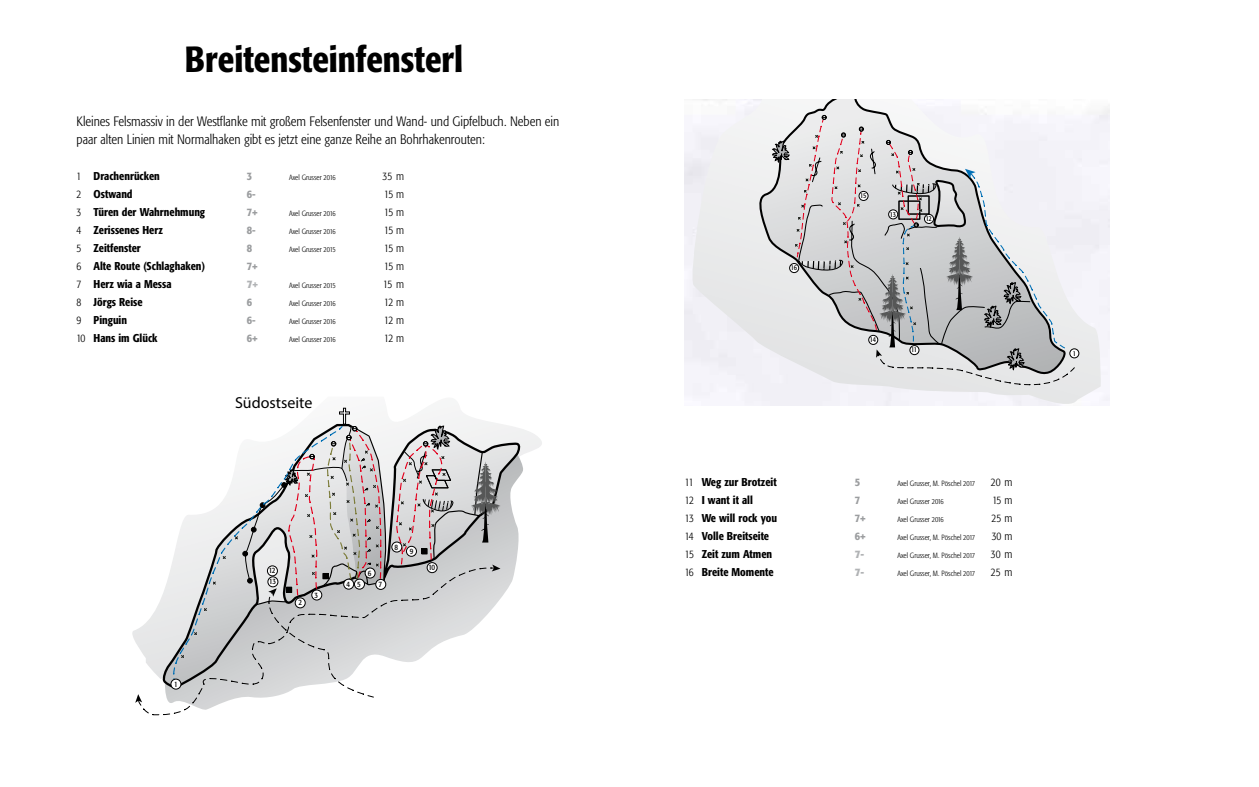
<style>
.page{position:relative;width:1259px;height:787px;background:#fff}
.page>*{position:absolute;margin:0;border:0;box-sizing:border-box;transform-origin:0 0}
.t1{font:500 36px "Formata Condensed BQ";color:#000}
.t2{font:15.9px "Myriad Pro";color:#000}
.t3{font:300 13.5px/18px "Formata Condensed BQ";color:#000}
.t4{font:500 11.25px "Formata Condensed BQ";color:#000}
.t5{font:300 11.25px "Formata Condensed BQ";letter-spacing:-.06em;color:#000}
.t6{font:500 11.25px "Formata Condensed BQ";color:#9b9d9f}
.t7{font:700 11.25px "Formata Condensed BQ";color:#b1b3b5}
.t8{font:7.95px "Forma Con BQ Reg";color:#000}
.t9{font:300 7.5px "Formata Condensed BQ";color:#000}
.t10{font:7.2px "Forma Con BQ Reg";letter-spacing:-.07em;color:#000}
.s1{font-weight:300}
</style>
<div class="page">
<svg style="left:132px;top:407px;width:410px;height:237px"></svg>
<svg style="left:162px;top:423px;width:360px;height:221px"></svg>
<svg style="left:170px;top:425px;width:65px;height:142px"></svg>
<svg style="left:137px;top:567px;width:358px;height:148px"></svg>
<svg style="left:135px;top:694px;width:7px;height:8px"></svg>
<svg style="left:396px;top:425px;width:104px;height:146px;background:#bfbcbd"></svg>
<div style="left:171px;top:679px;width:10px;height:10px;background:#fff;border-radius:50%"></div>
<div style="left:171px;top:679px;width:10px;height:10px;border:1px solid #000;border-radius:50%"></div>
<div style="left:392px;top:542px;width:10px;height:10px;background:#fff;border-radius:50%"></div>
<div style="left:392px;top:542px;width:10px;height:10px;border:1px solid #000;border-radius:50%"></div>
<div style="left:406px;top:546px;width:10px;height:10px;background:#fff;border-radius:50%"></div>
<div style="left:406px;top:546px;width:11px;height:10px;border:1px solid #000;border-radius:50%"></div>
<div style="left:427px;top:562px;width:10px;height:10px;background:#fff;border-radius:50%"></div>
<div style="left:427px;top:562px;width:10px;height:11px;border:1px solid #000;border-radius:50%"></div>
<svg style="left:688px;top:99px;width:413px;height:307px"></svg>
<svg style="left:754px;top:99px;width:316px;height:279px"></svg>
<svg style="left:772px;top:140px;width:17px;height:29px"></svg>
<svg style="left:795px;top:115px;width:280px;height:289px"></svg>
<div style="left:1069px;top:349px;width:10px;height:9px;background:#fff;border-radius:50%"></div>
<div style="left:1069px;top:349px;width:10px;height:9px;border:1px solid #000;border-radius:50%"></div>
<div style="left:924px;top:214px;width:9px;height:9px;background:#fff;border-radius:50%"></div>
<div style="left:924px;top:214px;width:9px;height:10px;border:1px solid #000;border-radius:50%"></div>
<div style="left:910px;top:345px;width:9px;height:9px;background:#fff;border-radius:50%"></div>
<div style="left:909px;top:345px;width:10px;height:10px;border:1px solid #000;border-radius:50%"></div>
<div style="left:868px;top:335px;width:10px;height:9px;background:#fff;border-radius:50%"></div>
<div style="left:868px;top:335px;width:10px;height:9px;border:1px solid #000;border-radius:50%"></div>
<div style="left:859px;top:191px;width:9px;height:9px;background:#fff;border-radius:50%"></div>
<div style="left:859px;top:191px;width:9px;height:10px;border:1px solid #000;border-radius:50%"></div>
<div style="left:789px;top:263px;width:9px;height:9px;background:#fff;border-radius:50%"></div>
<div style="left:789px;top:263px;width:10px;height:10px;border:1px solid #000;border-radius:50%"></div>
<div style="left:888px;top:210px;width:9px;height:9px;background:#fff;border-radius:50%"></div>
<div style="left:888px;top:210px;width:10px;height:9px;border:1px solid #000;border-radius:50%"></div>
<svg style="left:235px;top:408px;width:151px;height:290px"></svg>
<h1 class="t1" style="left:185px;top:37px;width:280px">Breitensteinfensterl</h1>
<h3 class="t3" style="left:77px;top:113px;width:484px">Kleines Felsmassiv in der Westflanke mit großem Felsenfenster und Wand- und Gipfelbuch. Neben ein paar alten Linien mit Normalhaken gibt es jetzt eine ganze Reihe an Bohrhakenrouten:</h3>
<h3 class="t4" style="left:77px;top:169px;width:85px"><span class="s1">1</span> Drachenrücken</h3>
<h3 class="t6" style="left:247px;top:169px;width:7px">3</h3>
<p class="t9" style="left:289px;top:173px;width:48px">Axel Grusser 2016</p>
<h3 class="t5" style="left:382px;top:170px;width:23px">35 m</h3>
<h3 class="t4" style="left:77px;top:187px;width:58px"><span class="s1">2</span> Ostwand</h3>
<h3 class="t6" style="left:247px;top:187px;width:10px">6-</h3>
<h3 class="t5" style="left:384px;top:188px;width:21px">15 m</h3>
<h3 class="t4" style="left:77px;top:205px;width:130px"><span class="s1">3</span> Türen der Wahrnehmung</h3>
<h3 class="t6" style="left:247px;top:205px;width:13px">7+</h3>
<p class="t9" style="left:289px;top:209px;width:48px">Axel Grusser 2016</p>
<h3 class="t5" style="left:384px;top:206px;width:21px">15 m</h3>
<h3 class="t4" style="left:77px;top:223px;width:88px"><span class="s1">4</span> Zerissenes Herz</h3>
<h3 class="t6" style="left:247px;top:223px;width:10px">8-</h3>
<p class="t9" style="left:289px;top:227px;width:48px">Axel Grusser 2016</p>
<h3 class="t5" style="left:384px;top:224px;width:21px">15 m</h3>
<h3 class="t4" style="left:77px;top:241px;width:66px"><span class="s1">5</span> Zeitfenster</h3>
<h3 class="t6" style="left:247px;top:241px;width:7px">8</h3>
<p class="t9" style="left:289px;top:245px;width:48px">Axel Grusser 2015</p>
<h3 class="t5" style="left:384px;top:242px;width:21px">15 m</h3>
<h3 class="t4" style="left:77px;top:259px;width:130px"><span class="s1">6</span> Alte Route (Schlaghaken)</h3>
<h3 class="t6" style="left:247px;top:259px;width:13px">7+</h3>
<h3 class="t5" style="left:384px;top:260px;width:21px">15 m</h3>
<h3 class="t4" style="left:77px;top:277px;width:96px"><span class="s1">7</span> Herz wia a Messa</h3>
<h3 class="t7" style="left:247px;top:277px;width:13px">7+</h3>
<p class="t9" style="left:289px;top:281px;width:48px">Axel Grusser 2015</p>
<h3 class="t5" style="left:383px;top:278px;width:22px">15 m</h3>
<h3 class="t4" style="left:77px;top:295px;width:68px"><span class="s1">8</span> Jörgs Reise</h3>
<h3 class="t6" style="left:247px;top:295px;width:7px">6</h3>
<p class="t9" style="left:289px;top:299px;width:48px">Axel Grusser 2016</p>
<h3 class="t5" style="left:384px;top:296px;width:21px">12 m</h3>
<h3 class="t4" style="left:77px;top:313px;width:52px"><span class="s1">9</span> Pinguin</h3>
<h3 class="t6" style="left:247px;top:313px;width:10px">6-</h3>
<p class="t9" style="left:289px;top:317px;width:48px">Axel Grusser 2016</p>
<h3 class="t5" style="left:384px;top:314px;width:21px">12 m</h3>
<h3 class="t4" style="left:77px;top:331px;width:83px"><span class="s1">10</span> Hans im Glück</h3>
<h3 class="t6" style="left:247px;top:331px;width:13px">6+</h3>
<p class="t9" style="left:289px;top:335px;width:48px">Axel Grusser 2016</p>
<h3 class="t5" style="left:384px;top:332px;width:21px">12 m</h3>
<p class="t8" style="left:174px;top:679px;width:5px">1</p>
<h2 class="t2" style="left:235px;top:393px;width:79px">Südostseite</h2>
<p class="t8" style="left:269px;top:565px;width:8px">12</p>
<p class="t8" style="left:269px;top:576px;width:8px">13</p>
<p class="t8" style="left:368px;top:568px;width:5px">6</p>
<p class="t8" style="left:346px;top:579px;width:16px">4 5</p>
<p class="t8" style="left:378px;top:579px;width:5px">7</p>
<p class="t8" style="left:394px;top:542px;width:5px">8</p>
<p class="t8" style="left:410px;top:546px;width:5px">9</p>
<p class="t8" style="left:428px;top:562px;width:8px">10</p>
<p class="t10" style="left:791px;top:263px;width:8px">16</p>
<p class="t10" style="left:860px;top:191px;width:8px">15</p>
<p class="t10" style="left:890px;top:210px;width:8px">13</p>
<p class="t10" style="left:925px;top:214px;width:8px">12</p>
<p class="t10" style="left:870px;top:335px;width:8px">14</p>
<p class="t10" style="left:911px;top:345px;width:8px">11</p>
<h3 class="t4" style="left:685px;top:475px;width:93px"><span class="s1">11</span> Weg zur Brotzeit</h3>
<h3 class="t6" style="left:855px;top:475px;width:7px">5</h3>
<p class="t9" style="left:897px;top:479px;width:79px">Axel Grusser, M. Pöschel 2017</p>
<h3 class="t5" style="left:990px;top:476px;width:23px">20 m</h3>
<h3 class="t4" style="left:685px;top:493px;width:70px"><span class="s1">12</span> I want it all</h3>
<h3 class="t6" style="left:855px;top:493px;width:7px">7</h3>
<p class="t9" style="left:897px;top:497px;width:48px">Axel Grusser 2016</p>
<h3 class="t5" style="left:992px;top:494px;width:21px">15 m</h3>
<h3 class="t4" style="left:685px;top:511px;width:94px"><span class="s1">13</span> We will rock you</h3>
<h3 class="t6" style="left:855px;top:511px;width:13px">7+</h3>
<p class="t9" style="left:897px;top:515px;width:48px">Axel Grusser 2016</p>
<h3 class="t5" style="left:991px;top:512px;width:22px">25 m</h3>
<h3 class="t4" style="left:685px;top:529px;width:86px"><span class="s1">14</span> Volle Breitseite</h3>
<h3 class="t6" style="left:855px;top:529px;width:13px">6+</h3>
<p class="t9" style="left:897px;top:533px;width:79px">Axel Grusser, M. Pöschel 2017</p>
<h3 class="t5" style="left:991px;top:530px;width:22px">30 m</h3>
<h3 class="t4" style="left:685px;top:547px;width:89px"><span class="s1">15</span> Zeit zum Atmen</h3>
<h3 class="t7" style="left:855px;top:547px;width:11px">7-</h3>
<p class="t9" style="left:897px;top:551px;width:79px">Axel Grusser, M. Pöschel 2017</p>
<h3 class="t5" style="left:990px;top:548px;width:23px">30 m</h3>
<h3 class="t4" style="left:685px;top:565px;width:90px"><span class="s1">16</span> Breite Momente</h3>
<h3 class="t7" style="left:855px;top:565px;width:11px">7-</h3>
<p class="t9" style="left:897px;top:569px;width:79px">Axel Grusser, M. Pöschel 2017</p>
<h3 class="t5" style="left:990px;top:566px;width:23px">25 m</h3>
<p class="t10" style="left:1072px;top:349px;width:5px">1</p>
</div>
